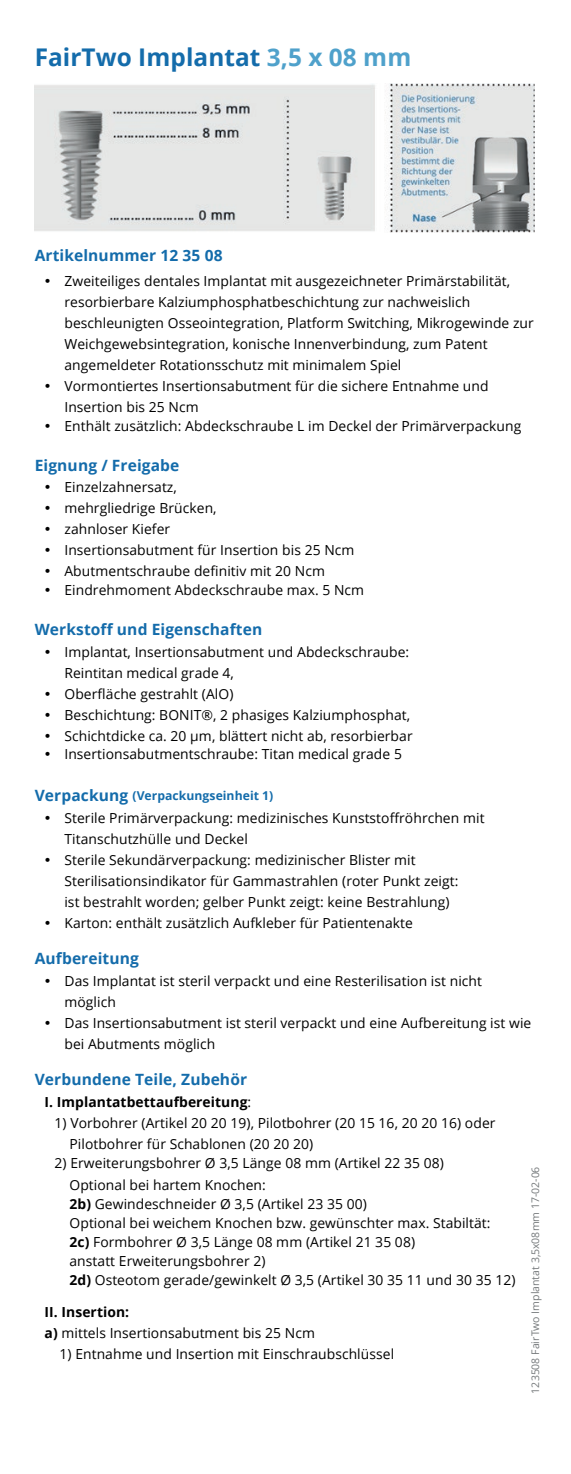
<style>
.page{position:relative;width:571px;height:1474px;background:#fff}
.page>*{position:absolute;margin:0;border:0;box-sizing:border-box;transform-origin:0 0}
.t1{font:700 24.32px "Open Sans";letter-spacing:.005em;color:#146cab}
.t2{font:700 15.58px "Open Sans";letter-spacing:.01em;color:#146cab}
.t3{font:13.83px/21px "Open Sans";letter-spacing:.005em;color:#000001}
.t4{font:700 13.83px "Open Sans";letter-spacing:.005em;color:#000001}
.t5{font:700 12.25px "Open Sans";letter-spacing:.005em;color:#146cab}
.t6{font:10.5px "Open Sans";letter-spacing:-.01em;color:#75797b}
.s1{color:#4fa1cb}
.s2{font-size:15.58px}
.s3{font-weight:400}
.s4{font-weight:700}
</style>
<div class="page">
<img style="left:35px;top:83px;width:499px;height:149px">
<h1 class="t1" style="left:35px;top:40px;width:378px">FairTwo Implantat <span class="s1">3,5 x 08 mm</span></h1>
<p class="t2" style="left:35px;top:244px;width:189px">Artikelnummer 12 35 08</p>
<p class="t3" style="left:64px;top:270px;width:470px;text-indent:-20px">• Zweiteiliges dentales Implantat mit ausgezeichneter Primärstabilität, resorbierbare Kalziumphosphatbeschichtung zur nachweislich beschleunigten Osseointegration, Platform Switching, Mikrogewinde zur Weichgewebsintegration, konische Innenverbindung, zum Patent angemeldeter Rotationsschutz mit minimalem Spiel</p>
<p class="t3" style="left:64px;top:375px;width:425px;text-indent:-20px">• Vormontiertes Insertionsabutment für die sichere Entnahme und<br>Insertion bis 25 Ncm</p>
<p class="t3" style="left:45px;top:415px;width:478px">• Enthält zusätzlich: Abdeckschraube L im Deckel der Primärverpackung</p>
<p class="t2" style="left:35px;top:454px;width:146px">Eignung / Freigabe</p>
<p class="t3" style="left:45px;top:476px;width:134px">• Einzelzahnersatz,</p>
<p class="t3" style="left:45px;top:497px;width:173px">• mehrgliedrige Brücken,</p>
<p class="t3" style="left:45px;top:518px;width:127px">• zahnloser Kiefer</p>
<p class="t3" style="left:45px;top:539px;width:311px">• Insertionsabutment für Insertion bis 25 Ncm</p>
<p class="t3" style="left:45px;top:560px;width:282px">• Abutmentschraube definitiv mit 20 Ncm</p>
<p class="t3" style="left:45px;top:579px;width:321px">• Eindrehmoment Abdeckschraube max. 5 Ncm</p>
<p class="t2" style="left:35px;top:618px;width:229px">Werkstoff und Eigenschaften</p>
<p class="t3" style="left:64px;top:640px;width:346px;text-indent:-20px">• Implantat, Insertionsabutment und Abdeckschraube:<br>Reintitan medical grade 4,</p>
<p class="t3" style="left:45px;top:682px;width:190px">• Oberfläche gestrahlt (AlO)</p>
<p class="t3" style="left:45px;top:703px;width:367px">• Beschichtung: BONIT®, 2 phasiges Kalziumphosphat,</p>
<p class="t3" style="left:45px;top:724px;width:369px">• Schichtdicke ca. 20 µm, blättert nicht ab, resorbierbar</p>
<p class="t3" style="left:45px;top:743px;width:359px">• Insertionsabutmentschraube: Titan medical grade 5</p>
<p class="t5" style="left:35px;top:786px;width:240px"><span class="s2">Verpackung</span> (Verpackungseinheit 1)</p>
<p class="t3" style="left:64px;top:806px;width:421px;text-indent:-20px">• Sterile Primärverpackung: medizinisches Kunststoffröhrchen mit<br>Titanschutzhülle und Deckel</p>
<p class="t3" style="left:64px;top:848px;width:395px;text-indent:-20px">• Sterile Sekundärverpackung: medizinischer Blister mit<br>Sterilisationsindikator für Gammastrahlen (roter Punkt zeigt: ist bestrahlt worden; gelber Punkt zeigt: keine Bestrahlung)</p>
<p class="t3" style="left:45px;top:911px;width:370px">• Karton: enthält zusätzlich Aufkleber für Patientenakte</p>
<p class="t2" style="left:35px;top:947px;width:106px">Aufbereitung</p>
<p class="t3" style="left:64px;top:969px;width:419px;text-indent:-20px">• Das Implantat ist steril verpackt und eine Resterilisation ist nicht möglich</p>
<p class="t3" style="left:64px;top:1011px;width:468px;text-indent:-20px">• Das Insertionsabutment ist steril verpackt und eine Aufbereitung ist wie bei Abutments möglich</p>
<p class="t2" style="left:35px;top:1068px;width:214px">Verbundene Teile, Zubehör</p>
<p class="t4" style="left:45px;top:1092px;width:208px">I. Implantatbettaufbereitung<span class="s3">:</span></p>
<p class="t3" style="left:69px;top:1112px;width:427px;text-indent:-15px">1) Vorbohrer (Artikel 20 20 19), Pilotbohrer (20 15 16, 20 20 16) oder<br>Pilotbohrer für Schablonen (20 20 20)</p>
<p class="t3" style="left:69px;top:1151px;width:376px;line-height:21.9px;text-indent:-15px">2) Erweiterungsbohrer Ø 3,5 Länge 08 mm (Artikel 22 35 08)<br>Optional bei hartem Knochen:</p>
<p class="t3" style="left:69px;top:1193px;width:447px;line-height:19.1px"><span class="s4">2b)</span> Gewindeschneider Ø 3,5 (Artikel 23 35 00)<br>Optional bei weichem Knochen bzw. gewünschter max. Stabiltät:<br><span class="s4">2c)</span> Formbohrer Ø 3,5 Länge 08 mm (Artikel 21 35 08)<br>anstatt Erweiterungsbohrer 2)<br><span class="s4">2d)</span> Osteotom gerade/gewinkelt Ø 3,5 (Artikel 30 35 11 und 30 35 12)</p>
<p class="t3" style="left:45px;top:1300px;width:272px"><span class="s4">II. Insertion:<br>a)</span> mittels Insertionsabutment bis 25 Ncm</p>
<p class="t3" style="left:59px;top:1342px;width:336px">1) Entnahme und Insertion mit Einschraubschlüssel</p>
<p class="t6" style="left:528px;top:1393px;width:228px;rotate:-90deg">123508 FairTwo Implantat 3,5x08mm 17-02-06</p>
</div>
